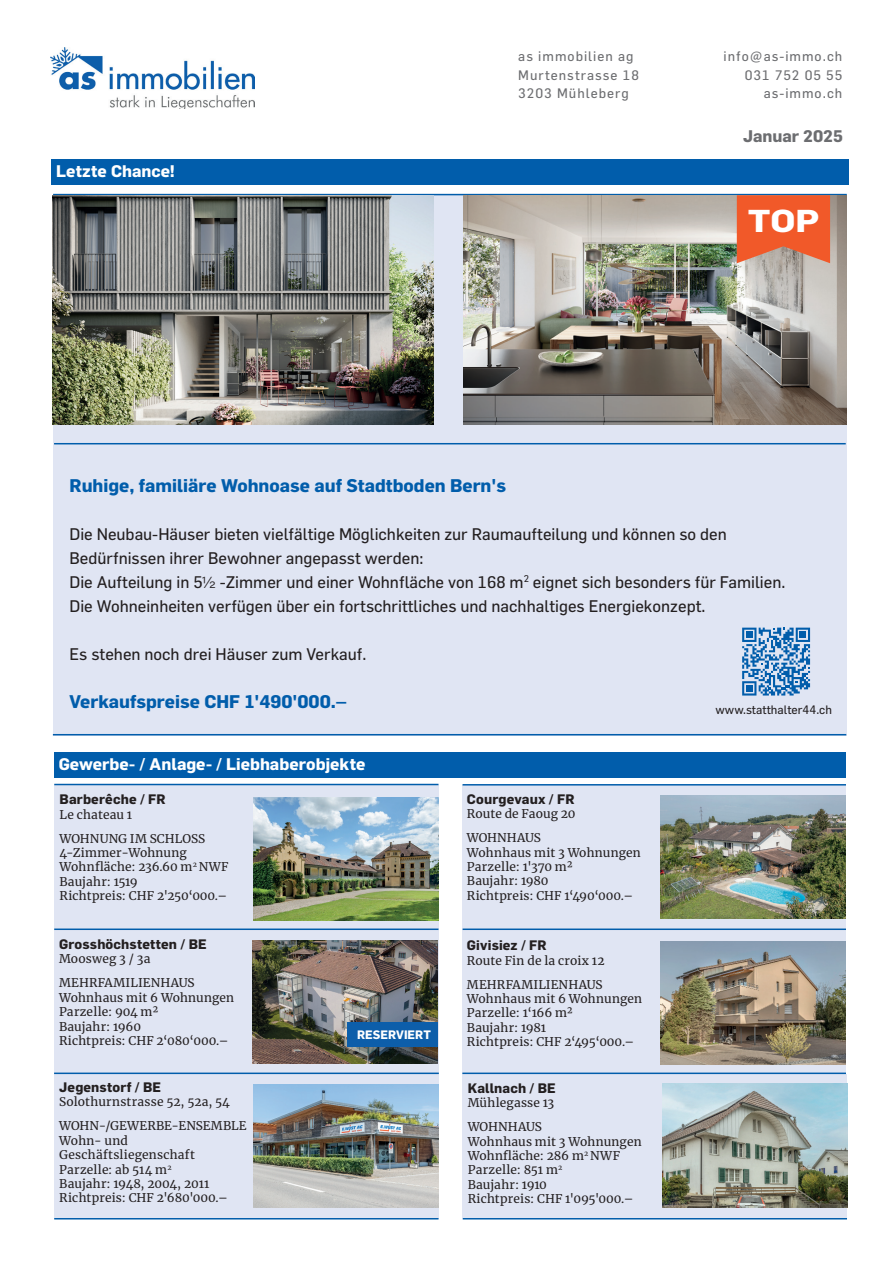
<style>
.page{position:relative;width:893px;height:1263px;background:#fff}
.page>*{position:absolute;margin:0;border:0;box-sizing:border-box;transform-origin:0 0}
.t1{font:700 31.05px "Flama";color:#fff;scale:1.16 1}
.t2{font:700 18px "Flama";color:#015dab}
.t3{font:16.5px/24px "Flama";color:#231f20}
.t4{font:700 16.5px "Flama";letter-spacing:.005em;color:#fff}
.t5{font:700 16.5px "Flama";color:#6c6d70}
.t6{font:700 13.5px "Flama";letter-spacing:.01em;color:#231f20}
.t7{font:13.5px/18.3px "Flama";letter-spacing:.075em;color:#6c6d70}
.t8{font:12px/14.4px "Merriweather";letter-spacing:.005em;color:#231f20}
.t9{font:12px "Flama";color:#231f20}
.t10{font:700 12px "Flama";color:#fff}
.s1{font-family:"Acumin Pro Wide";font-weight:200}
</style>
<div class="page">
<img style="left:51px;top:47px;width:203px;height:61px">
<div style="left:463px;top:928px;width:383px;height:146px;background:#e0e5f3"></div>
<div style="left:463px;top:785px;width:383px;height:144px;background:#e0e5f3"></div>
<div style="left:54px;top:785px;width:385px;height:144px;background:#e0e5f3"></div>
<div style="left:55px;top:1075px;width:384px;height:144px;background:#e0e5f3"></div>
<div style="left:463px;top:1074px;width:384px;height:144px;background:#e0e5f3"></div>
<div style="left:54px;top:930px;width:385px;height:145px;background:#e0e5f3"></div>
<div style="left:54px;top:752px;width:791px;height:25px;background:#015dab"></div>
<hr style="left:54px;top:1072px;width:385px;height:2px;background:#015dab">
<hr style="left:462px;top:1072px;width:384px;height:2px;background:#015dab">
<hr style="left:54px;top:928px;width:385px;height:2px;background:#015dab">
<hr style="left:54px;top:1218px;width:385px;height:1px;background:#015dab">
<hr style="left:463px;top:1218px;width:384px;height:1px;background:#015dab">
<hr style="left:54px;top:784px;width:384px;height:1px;background:#015dab">
<hr style="left:463px;top:928px;width:383px;height:2px;background:#015dab">
<img style="left:663px;top:1084px;width:185px;height:123px">
<hr style="left:462px;top:784px;width:384px;height:1px;background:#015dab">
<img style="left:253px;top:797px;width:185px;height:124px">
<img style="left:254px;top:1084px;width:185px;height:123px">
<img style="left:661px;top:795px;width:185px;height:123px">
<img style="left:253px;top:940px;width:185px;height:124px">
<img style="left:661px;top:942px;width:185px;height:123px">
<div style="left:53px;top:195px;width:793px;height:540px;background:#e0e5f3"></div>
<div style="left:51px;top:159px;width:798px;height:25px;background:#015dab"></div>
<hr style="left:53px;top:734px;width:793px;height:1px;background:#015dab">
<hr style="left:54px;top:443px;width:792px;height:1px;background:#015dab">
<hr style="left:53px;top:194px;width:794px;height:1px;background:#015dab">
<img style="left:53px;top:195px;width:381px;height:230px">
<img style="left:463px;top:195px;width:383px;height:230px">
<svg style="left:737px;top:195px;width:93px;height:68px"></svg>
<svg style="left:742px;top:628px;width:68px;height:67px"></svg>
<div style="left:347px;top:1023px;width:91px;height:24px;background:#0d5eaa"></div>
<p class="t7" style="left:518px;top:47px;width:122px">as immobilien ag<br>Murtenstrasse 18<br>3203 Mühleberg</p>
<p class="t7" style="left:723px;top:47px;width:120px;text-align:right">info@as-immo.ch<br>031 752 05 55 as-immo.ch</p>
<h3 class="t4" style="left:56px;top:161px;width:120px">Letzte Chance!</h3>
<h3 class="t5" style="left:743px;top:127px;width:101px">Januar 2025</h3>
<h1 class="t1" style="left:748px;top:202px;width:63px">TOP</h1>
<h2 class="t2" style="left:70px;top:474px;width:438px">Ruhige, familiäre Wohnoase auf Stadtboden Bern's</h2>
<p class="t3" style="left:70px;top:521px;width:717px">Die Neubau-Häuser bieten vielfältige Möglichkeiten zur Raumaufteilung und können so den Bedürfnissen ihrer Bewohner angepasst werden:<br>Die Aufteilung in 5<span class="s1">½</span> -Zimmer und einer Wohnfläche von 168 m<sup>2</sup> eignet sich besonders für Familien.<br>Die Wohneinheiten verfügen über ein fortschrittliches und nachhaltiges Energiekonzept.</p>
<h3 class="t3" style="left:70px;top:641px;width:298px">Es stehen noch drei Häuser zum Verkauf.</h3>
<h2 class="t2" style="left:70px;top:690px;width:279px">Verkaufspreise CHF 1'490'000.–</h2>
<p class="t9" style="left:716px;top:703px;width:118px">www.statthalter44.ch</p>
<h3 class="t4" style="left:59px;top:754px;width:308px">Gewerbe- / Anlage- / Liebhaberobjekte</h3>
<p class="t6" style="left:60px;top:791px;width:108px">Barberêche / FR</p>
<p class="t8" style="left:60px;top:802px;width:147px;line-height:24px">Le chateau 1<br>WOHNUNG IM SCHLOSS</p>
<p class="t8" style="left:60px;top:845px;width:171px">4-Zimmer-Wohnung<br>Wohnfläche: 236.60 m<sup>2</sup> NWF<br>Baujahr: 1519<br>Richtpreis: CHF 2'250‘000.–</p>
<p class="t6" style="left:59px;top:936px;width:149px">Grosshöchstetten / BE</p>
<p class="t8" style="left:59px;top:947px;width:137px;line-height:24px">Moosweg 3 / 3a<br>MEHRFAMILIENHAUS</p>
<p class="t8" style="left:59px;top:990px;width:177px">Wohnhaus mit 6 Wohnungen<br>Parzelle: 904 m²<br>Baujahr: 1960<br>Richtpreis: CHF 2‘080‘000.–</p>
<p class="t6" style="left:59px;top:1079px;width:103px">Jegenstorf / BE</p>
<p class="t8" style="left:59px;top:1090px;width:189px;line-height:24px">Solothurnstrasse 52, 52a, 54<br>WOHN-/GEWERBE-ENSEMBLE</p>
<p class="t8" style="left:59px;top:1133px;width:170px">Wohn- und<br>Geschäftsliegenschaft<br>Parzelle: ab 514 m<sup>2<br></sup>Baujahr: 1948, 2004, 2011<br>Richtpreis: CHF 2'680'000.–</p>
<p class="t10" style="left:357px;top:1027px;width:75px">RESERVIERT</p>
<p class="t6" style="left:467px;top:791px;width:109px">Courgevaux / FR</p>
<p class="t8" style="left:467px;top:801px;width:110px;line-height:24px">Route de Faoug 20<br>WOHNHAUS</p>
<p class="t8" style="left:467px;top:845px;width:175px">Wohnhaus mit 3 Wohnungen<br>Parzelle: 1'370 m²<br>Baujahr: 1980<br>Richtpreis: CHF 1‘490‘000.–</p>
<p class="t6" style="left:467px;top:937px;width:81px">Givisiez / FR</p>
<p class="t8" style="left:467px;top:948px;width:139px;line-height:24px">Route Fin de la croix 12<br>MEHRFAMILIENHAUS</p>
<p class="t8" style="left:467px;top:991px;width:177px">Wohnhaus mit 6 Wohnungen<br>Parzelle: 1‘166 m²<br>Baujahr: 1981<br>Richtpreis: CHF 2‘495‘000.–</p>
<p class="t6" style="left:468px;top:1080px;width:90px">Kallnach / BE</p>
<p class="t8" style="left:468px;top:1090px;width:88px;line-height:24px">Mühlegasse 13<br>WOHNHAUS</p>
<p class="t8" style="left:468px;top:1134px;width:175px">Wohnhaus mit 3 Wohnungen<br>Wohnfläche: 286 m<sup>2</sup> NWF<br>Parzelle: 851 m<sup>2<br></sup>Baujahr: 1910<br>Richtpreis: CHF 1'095'000.–</p>
</div>
